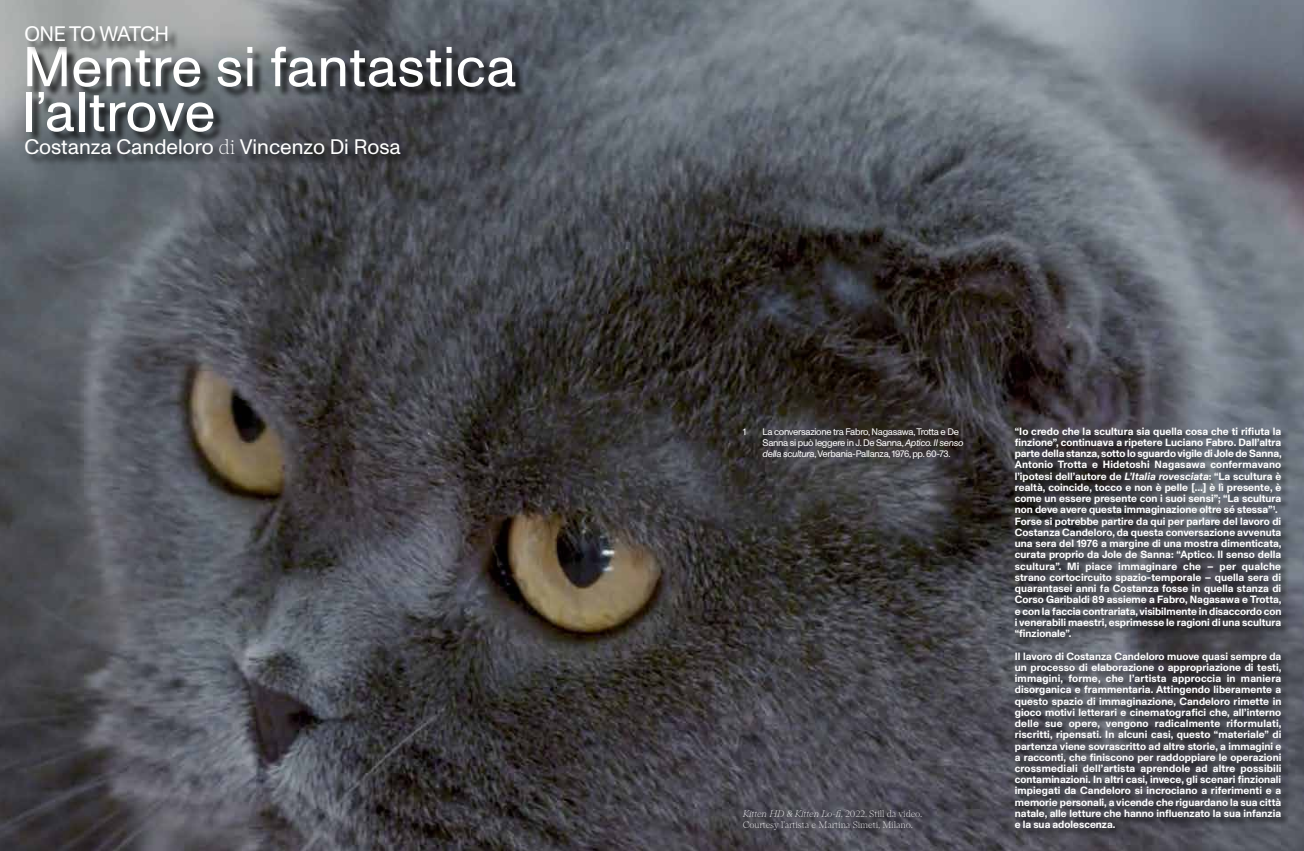
<style>
.page{position:relative;width:1304px;height:851px;background:#fff}
.page>*{position:absolute;margin:0;border:0;box-sizing:border-box;transform-origin:0 0}
.t1{font:56px/44.9px "Monument Grotesk";letter-spacing:.01em;color:#fff}
.t2{font:21px "Monument Grotesk";color:#fff}
.t3{font:21px "Monument Grotesk";letter-spacing:-.045em;color:#fff}
.t4{font:700 10.5px/11.2px "Monument Grotesk";color:#fff}
.t5{font:9.5px/11.2px "Monument Grotesk";letter-spacing:-.03em;color:#fff}
.t6{font:100 9.5px/11.2px "ABC Arizona Serif";letter-spacing:-.01em;color:#fff}
.s1{font-family:"ABC Arizona Serif";font-weight:100}
.s2{font-style:italic}
</style>
<div class="page">
<img style="left:0;top:0;width:1304px;height:850px">
<div style="left:28px;top:48px;width:500px;height:96px;background:#000;opacity:.75"></div>
<div style="left:27px;top:28px;width:153px;height:26px;background:#000;opacity:.75"></div>
<div style="left:1014px;top:426px;width:276px;height:411px;background:#000;opacity:.75"></div>
<div style="left:27px;top:140px;width:386px;height:26px;background:#000;opacity:.75"></div>
<h2 class="t3" style="left:24px;top:19px;width:146px">ONE TO WATCH</h2>
<h1 class="t1" style="left:23px;top:41px;width:495px">Mentre si fantastica l’altrove</h1>
<h2 class="t2" style="left:24px;top:132px;width:378px">Costanza Candeloro <span class="s1">di</span> Vincenzo Di Rosa</h2>
<p class="t5" style="left:743px;top:425px;width:5px">1</p>
<p class="t5" style="left:763px;top:425px;width:202px">La conversazione tra Fabro, Nagasawa, Trotta e De<br>Sanna si può leggere in J. De Sanna, <span class="s2">Aptico. Il senso della scultura</span>, Verbania-Pallanza, 1976, pp. 60-73.</p>
<p class="t6" style="left:743px;top:808px;width:181px"><span class="s2">Kitten HD &amp; Kitten Lo-fi</span>, 2022. Still da video.<br>Courtesy l’artista e Martina Simeti, Milano.</p>
<p class="t4" style="left:1015px;top:425px;width:268px">“Io credo che la scultura sia quella cosa che ti rifiuta la finzione”, continuava a ripetere Luciano Fabro. Dall’altra parte della stanza, sotto lo sguardo vigile di Jole de Sanna, Antonio Trotta e Hidetoshi Nagasawa confermavano l’ipotesi dell’autore de <span class="s2">L’Italia rovesciata</span>: “La scultura è realtà, coincide, tocco e non è pelle […] è lì presente, è come un essere presente con i suoi sensi”; “La scultura non deve avere questa immaginazione oltre sé stessa”<sup>1</sup>.<br>Forse si potrebbe partire da qui per parlare del lavoro di Costanza Candeloro, da questa conversazione avvenuta una sera del 1976 a margine di una mostra dimenticata, curata proprio da Jole de Sanna: “Aptico. Il senso della scultura”. Mi piace immaginare che – per qualche strano cortocircuito spazio-temporale – quella sera di quarantasei anni fa Costanza fosse in quella stanza di Corso Garibaldi 89 assieme a Fabro, Nagasawa e Trotta, e con la faccia contrariata, visibilmente in disaccordo con i venerabili maestri, esprimesse le ragioni di una scultura “finzionale”.</p>
<p class="t4" style="left:1015px;top:649px;width:268px;text-align:justify">Il lavoro di Costanza Candeloro muove quasi sempre da un processo di elaborazione o appropriazione di testi, immagini, forme, che l’artista approccia in maniera disorganica e frammentaria. Attingendo liberamente a questo spazio di immaginazione, Candeloro rimette in gioco motivi letterari e cinematografici che, all’interno delle sue opere, vengono radicalmente riformulati, riscritti, ripensati. In alcuni casi, questo “materiale” di partenza viene sovrascritto ad altre storie, a immagini e a racconti, che finiscono per raddoppiare le operazioni crossmediali dell’artista aprendole ad altre possibili contaminazioni. In altri casi, invece, gli scenari finzionali impiegati da Candeloro si incrociano a riferimenti e a memorie personali, a vicende che riguardano la sua città natale, alle letture che hanno influenzato la sua infanzia e la sua adolescenza.</p>
</div>
